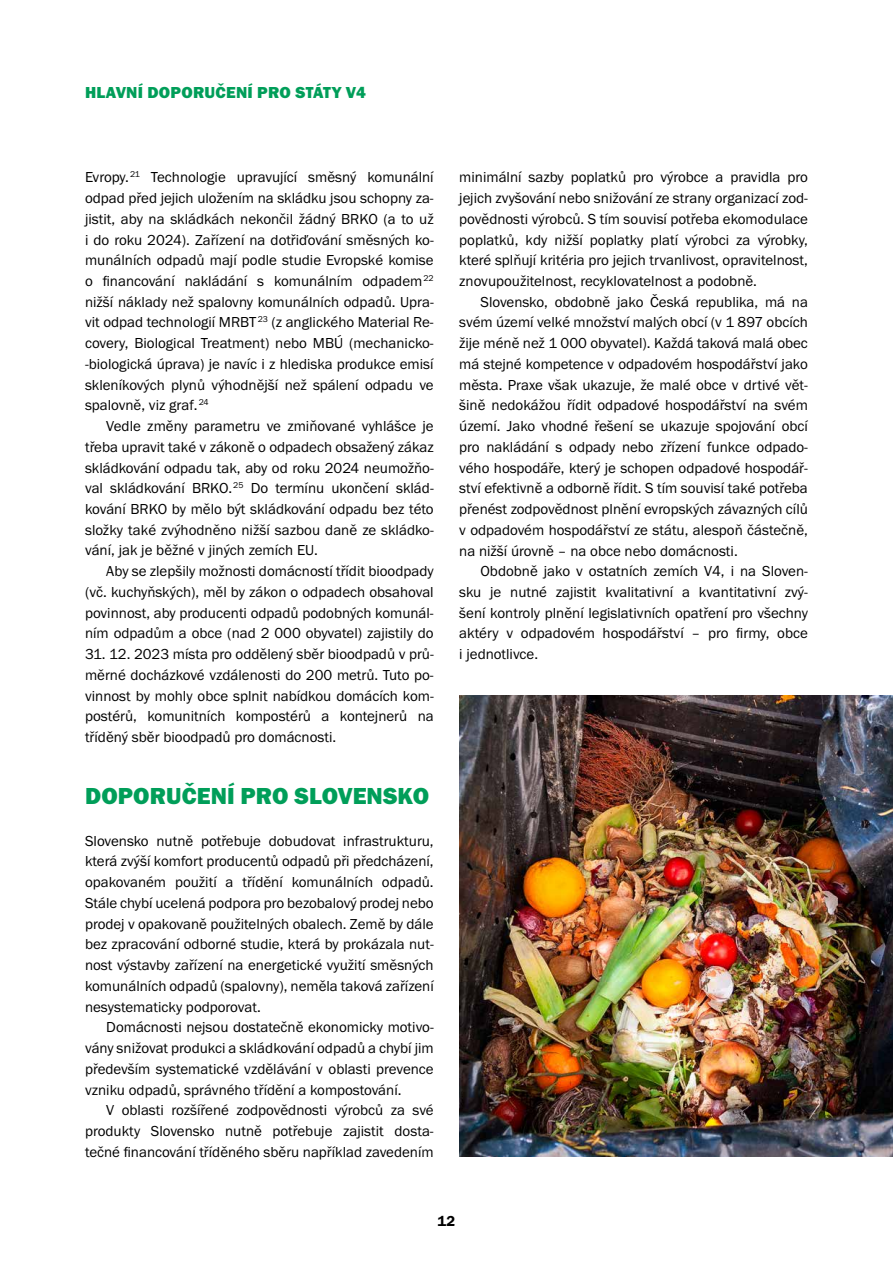
<style>
.page{position:relative;width:893px;height:1263px;background:#fff}
.page>*{position:absolute;margin:0;border:0;box-sizing:border-box;transform-origin:0 0}
.t1{font:24px "Franklin Got Itc TOT Hea";letter-spacing:.005em;color:#009e59}
.t2{font:16.5px "Franklin Got Itc TOT Hea";color:#009e59}
.t3{font:15px/20.7px "Franklin Got Itc TOT Boo";color:#000;text-align:justify}
.t4{font:15px "Franklin Got Itc TOT Dem";color:#000}
</style>
<div class="page">
<img style="left:459px;top:695px;width:434px;height:462px">
<p class="t2" style="left:85px;top:83px;width:22px">HLAVNÍ</p>
<p class="t2" style="left:148px;top:83px;width:12px">DOPORUČENÍ</p>
<p class="t2" style="left:257px;top:83px;width:12px">PRO</p>
<p class="t2" style="left:295px;top:83px;width:10px">STÁT</p>
<p class="t2" style="left:332px;top:83px;width:36px">Y V4</p>
<p class="t3" style="left:85px;top:167px;width:350px">Evropy.<sup>21</sup> Technologie upravující směsný komunální odpad před jejich uložením na skládku jsou schopny za&shy;jistit, aby na skládkách nekončil žádný BRKO (a to už i do roku 2024). Zařízení na dotřiďování směsných ko&shy;munálních odpadů mají podle studie Evropské komise o financování nakládání s komunálním odpadem<sup>22 </sup>nižší náklady než spalovny komunálních odpadů. Upra&shy;vit odpad technologií MRBT<sup>23</sup> (z anglického Material Re&shy;covery, Biological Treatment) nebo MBÚ (mechanicko--biologická úprava) je navíc i z hlediska produkce emisí skleníkových plynů výhodnější než spálení odpadu ve spalovně, viz graf.<sup>24</sup></p>
<p class="t3" style="left:85px;top:416px;width:350px;text-indent:21px">Vedle změny parametru ve zmiňované vyhlášce je třeba upravit také v zákoně o odpadech obsažený zákaz skládkování odpadu tak, aby od roku 2024 neumožňo&shy;val skládkování BRKO.<sup>25</sup> Do termínu ukončení sklád&shy;kování BRKO by mělo být skládkování odpadu bez této složky také zvýhodněno nižší sazbou daně ze skládko&shy;vání, jak je běžné v jiných zemích EU.</p>
<p class="t3" style="left:85px;top:561px;width:350px;text-indent:21px">Aby se zlepšily možnosti domácností třídit bioodpady (vč. kuchyňských), měl by zákon o odpadech obsahoval povinnost, aby producenti odpadů podobných komunál&shy;ním odpadům a obce (nad 2 000 obyvatel) zajistily do</p>
<p class="t3" style="left:85px;top:644px;width:350px">31. 12. 2023 místa pro oddělený sběr bioodpadů v prů&shy;měrné docházkové vzdálenosti do 200 metrů. Tuto po&shy;vinnost by mohly obce splnit nabídkou domácích kom&shy;postérů, komunitních kompostérů a kontejnerů na tříděný sběr bioodpadů pro domácnosti.</p>
<h1 class="t1" style="left:85px;top:782px;width:345px">DOPORUČENÍ PRO SLOVENSKO</h1>
<p class="t3" style="left:85px;top:830px;width:350px">Slovensko nutně potřebuje dobudovat infrastrukturu, která zvýší komfort producentů odpadů při předcházení, opakovaném použití a třídění komunálních odpadů.<br>Stále chybí ucelená podpora pro bezobalový prodej nebo prodej v opakovaně použitelných obalech. Země by dále bez zpracování odborné studie, která by prokázala nut&shy;nost výstavby zařízení na energetické využití směsných komunálních odpadů (spalovny), neměla taková zařízení nesystematicky podporovat.</p>
<p class="t3" style="left:85px;top:1017px;width:350px;text-indent:21px">Domácnosti nejsou dostatečně ekonomicky motivo&shy;vány snižovat produkci a skládkování odpadů a chybí jim především systematické vzdělávání v oblasti prevence vzniku odpadů, správného třídění a kompostování.</p>
<p class="t3" style="left:85px;top:1100px;width:350px;text-indent:21px">V oblasti rozšířené zodpovědnosti výrobců za své produkty Slovensko nutně potřebuje zajistit dosta&shy;tečné financování tříděného sběru například zavedením</p>
<p class="t3" style="left:459px;top:167px;width:350px">minimální sazby poplatků pro výrobce a pravidla pro jejich zvyšování nebo snižování ze strany organizací zod&shy;povědnosti výrobců. S tím souvisí potřeba ekomodulace poplatků, kdy nižší poplatky platí výrobci za výrobky, které splňují kritéria pro jejich trvanlivost, opravitelnost, znovupoužitelnost, recyklovatelnost a podobně.</p>
<p class="t3" style="left:459px;top:292px;width:350px;text-indent:21px">Slovensko, obdobně jako Česká republika, má na svém území velké množství malých obcí (v 1 897 obcích žije méně než 1 000 obyvatel). Každá taková malá obec má stejné kompetence v odpadovém hospodářství jako města. Praxe však ukazuje, že malé obce v drtivé vět&shy;šině nedokážou řídit odpadové hospodářství na svém území. Jako vhodné řešení se ukazuje spojování obcí pro nakládání s odpady nebo zřízení funkce odpado&shy;vého hospodáře, který je schopen odpadové hospodář&shy;ství efektivně a odborně řídit. S tím souvisí také potřeba přenést zodpovědnost plnění evropských závazných cílů v odpadovém hospodářství ze státu, alespoň částečně, na nižší úrovně – na obce nebo domácnosti.</p>
<p class="t3" style="left:459px;top:561px;width:350px;text-indent:21px">Obdobně jako v ostatních zemích V4, i na Sloven&shy;sku je nutné zajistit kvalitativní a kvantitativní zvý&shy;šení kontroly plnění legislativních opatření pro všechny aktéry v odpadovém hospodářství – pro firmy, obce i jednotlivce.</p>
<p class="t4" style="left:438px;top:1213px;width:19px">12</p>
</div>
